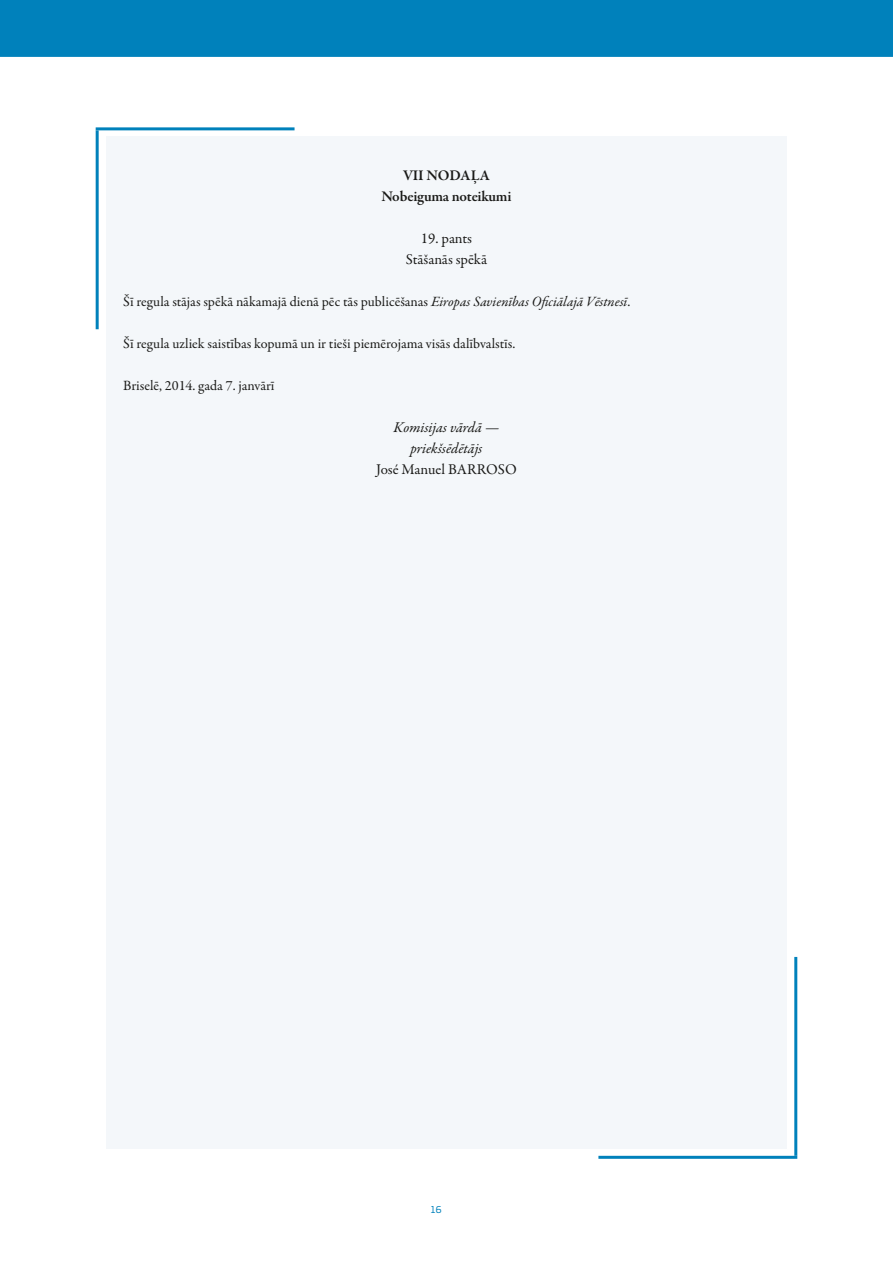
<style>
.page{position:relative;width:893px;height:1263px;background:#fff}
.page>*{position:absolute;margin:0;border:0;box-sizing:border-box;transform-origin:0 0}
.body_centré{font:italic 15px/21px "Garamond Premr Pro";color:#1a1a18;text-align:center}
.body_centré-2{font:600 15px/21px "Garamond Premr Pro";letter-spacing:-.015em;color:#1a1a18;text-align:center}
.body_centré-3{font:15px/21px "Garamond Premr Pro";color:#1a1a18;text-align:center}
.body_reglement{font:14.25px "Garamond Premr Pro";color:#1a1a18}
.t1{font:10.5px "EC Square Sans Pro";color:#0081bb}
.s1{font-style:italic}
.s2{font-style:normal}
</style>
<div class="page">
<div style="left:0;top:0;width:893px;height:57px;background:#0081bb"></div>
<hr style="left:794px;top:957px;width:3px;height:199px;background:#0081bb">
<hr style="left:598px;top:1156px;width:199px;height:3px;background:#0081bb">
<hr style="left:96px;top:130px;width:3px;height:199px;background:#0081bb">
<hr style="left:96px;top:127px;width:199px;height:3px;background:#0081bb">
<div style="left:106px;top:136px;width:681px;height:1012px;background:#f4f7fa"></div>
<p class="body_centré-2" style="left:381px;top:165px;width:132px">VII NODAĻA<br>Nobeiguma noteikumi</p>
<p class="body_centré-3" style="left:406px;top:228px;width:83px">19. pants<br>Stāšanās spēkā</p>
<p class="body_reglement" style="left:123px;top:293px;width:508px">Šī regula stājas spēkā nākamajā dienā pēc tās publicēšanas <span class="s1">Eiropas Savienības Oficiālajā Vēstnesī</span>.</p>
<p class="body_reglement" style="left:123px;top:335px;width:394px">Šī regula uzliek saistības kopumā un ir tieši piemērojama visās dalībvalstīs.</p>
<p class="body_reglement" style="left:123px;top:377px;width:153px">Briselē, 2014. gada 7. janvārī</p>
<p class="body_centré" style="left:376px;top:418px;width:142px">Komisijas vārdā — priekšsēdētājs<br><span class="s2">José Manuel BARROSO</span></p>
<p class="t1" style="left:430px;top:1203px;width:13px">16</p>
</div>
